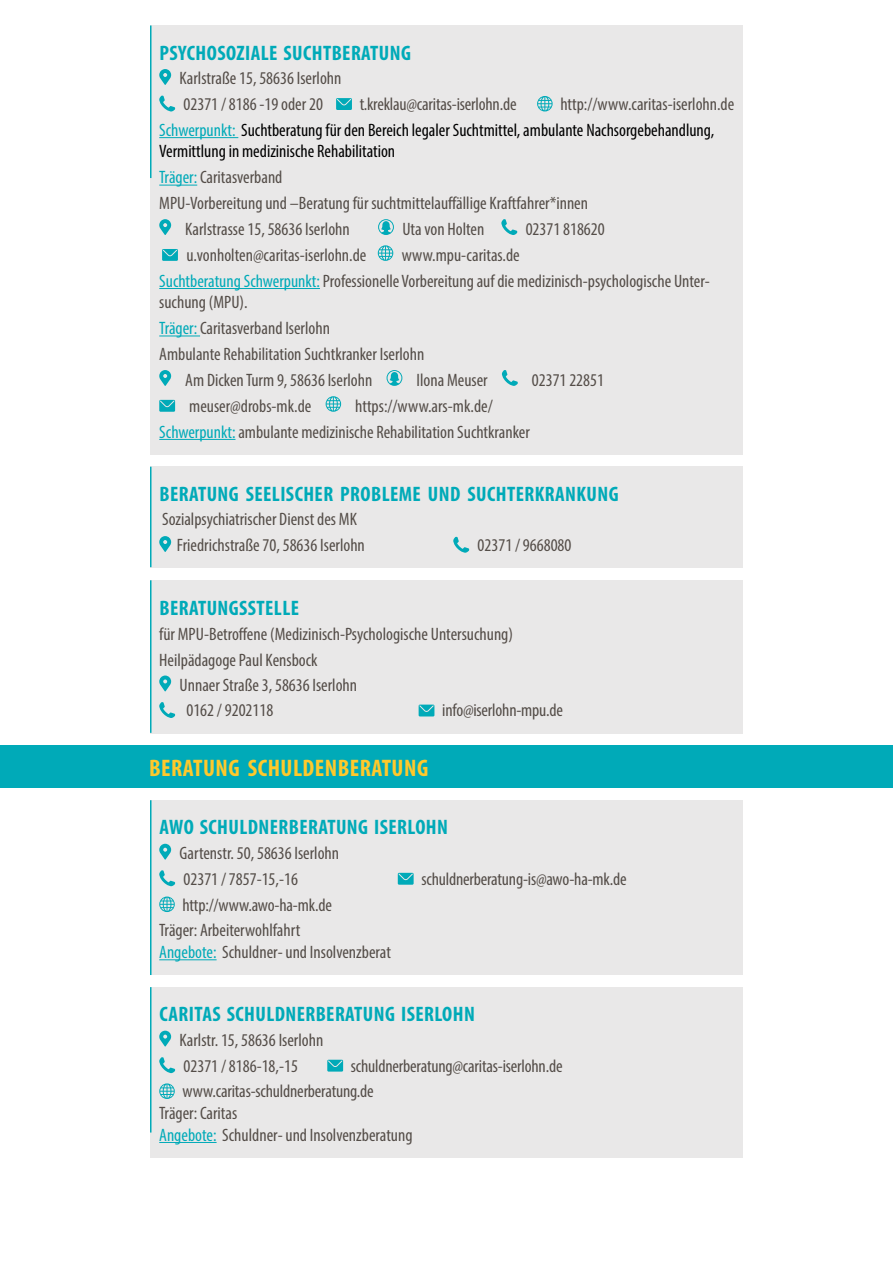
<style>
.page{position:relative;width:893px;height:1263px;background:#fff}
.page>*{position:absolute;margin:0;border:0;box-sizing:border-box;transform-origin:0 0}
.t1{font:700 condensed 24px "Myriad Pro";letter-spacing:.02em;color:#ffc92b}
.t2{font:700 condensed 21px "Myriad Pro";letter-spacing:.02em;color:#00aab8}
.t3{font:condensed 18px/25.8px "Myriad Pro";color:#544d48}
.t4{font:condensed 18px/25.8px "Myriad Pro";color:#000}
.s1{color:#544d48}
.s2{color:#00aab8}
</style>
<div class="page">
<div style="left:151px;top:26px;width:592px;height:429px;background:#e7e6e6"></div>
<hr style="left:159px;top:137px;width:79px;height:1px;background:#00aab8">
<hr style="left:159px;top:185px;width:38px;height:1px;background:#00aab8">
<hr style="left:159px;top:288px;width:161px;height:1px;background:#00aab8">
<hr style="left:159px;top:335px;width:41px;height:1px;background:#00aab8">
<hr style="left:159px;top:439px;width:76px;height:1px;background:#00aab8">
<svg style="left:159px;top:69px;width:12px;height:16px"></svg>
<svg style="left:159px;top:96px;width:16px;height:15px"></svg>
<svg style="left:336px;top:98px;width:16px;height:12px"></svg>
<svg style="left:537px;top:96px;width:16px;height:15px"></svg>
<svg style="left:159px;top:219px;width:12px;height:16px"></svg>
<svg style="left:378px;top:219px;width:16px;height:16px"></svg>
<svg style="left:501px;top:219px;width:16px;height:16px"></svg>
<svg style="left:162px;top:249px;width:16px;height:12px"></svg>
<svg style="left:378px;top:245px;width:15px;height:16px"></svg>
<svg style="left:159px;top:370px;width:12px;height:16px"></svg>
<svg style="left:387px;top:370px;width:15px;height:16px"></svg>
<svg style="left:502px;top:370px;width:16px;height:16px"></svg>
<svg style="left:159px;top:400px;width:16px;height:12px"></svg>
<svg style="left:326px;top:396px;width:15px;height:16px"></svg>
<hr style="left:150px;top:26px;width:2px;height:152px;background:#00aab8">
<div style="left:151px;top:467px;width:592px;height:101px;background:#e7e6e6"></div>
<svg style="left:159px;top:536px;width:12px;height:16px"></svg>
<svg style="left:453px;top:537px;width:16px;height:16px"></svg>
<hr style="left:150px;top:467px;width:2px;height:100px;background:#00aab8">
<div style="left:151px;top:580px;width:592px;height:153px;background:#e7e6e6"></div>
<svg style="left:159px;top:675px;width:12px;height:16px"></svg>
<svg style="left:159px;top:702px;width:16px;height:16px"></svg>
<svg style="left:419px;top:705px;width:15px;height:11px"></svg>
<hr style="left:150px;top:580px;width:2px;height:153px;background:#00aab8">
<div style="left:0;top:746px;width:893px;height:42px;background:#00aab8"></div>
<div style="left:151px;top:800px;width:592px;height:175px;background:#e7e6e6"></div>
<hr style="left:159px;top:959px;width:58px;height:1px;background:#00aab8">
<svg style="left:159px;top:844px;width:12px;height:15px"></svg>
<svg style="left:159px;top:870px;width:16px;height:16px"></svg>
<svg style="left:398px;top:873px;width:16px;height:12px"></svg>
<svg style="left:159px;top:896px;width:16px;height:16px"></svg>
<hr style="left:150px;top:800px;width:2px;height:175px;background:#00aab8">
<div style="left:151px;top:987px;width:592px;height:171px;background:#e7e6e6"></div>
<hr style="left:159px;top:1142px;width:58px;height:1px;background:#00aab8">
<svg style="left:159px;top:1031px;width:12px;height:15px"></svg>
<svg style="left:159px;top:1057px;width:16px;height:16px"></svg>
<svg style="left:327px;top:1060px;width:16px;height:11px"></svg>
<svg style="left:159px;top:1083px;width:16px;height:16px"></svg>
<hr style="left:150px;top:987px;width:2px;height:145px;background:#00aab8">
<p class="t2" style="left:159px;top:40px;width:253px">PSYCHOSOZIALE SUCHTBERATUNG</p>
<p class="t3" style="left:180px;top:65px;width:163px">Karlstraße 15, 58636 Iserlohn<br>02371 / 8186 -19 oder 20</p>
<p class="t4" style="left:159px;top:91px;width:577px;text-indent:401px"><span class="s1">http://www.caritas-iserlohn.de<br></span><span class="s2">Schwerpunkt:</span> Suchtberatung für den Bereich legaler Suchtmittel, ambulante Nachsorgebehandlung,</p>
<p class="t4" style="left:159px;top:138px;width:237px">Vermittlung in medizinische Rehabilitation</p>
<p class="t3" style="left:159px;top:164px;width:125px"><span class="s2">Träger:</span> Caritasverband</p>
<p class="t3" style="left:159px;top:190px;width:430px">MPU-Vorbereitung und –Beratung für suchtmittelauffällige Kraftfahrer*innen</p>
<p class="t3" style="left:185px;top:216px;width:166px">Karlstrasse 15, 58636 Iserlohn</p>
<p class="t3" style="left:402px;top:216px;width:84px">Uta von Holten</p>
<p class="t3" style="left:526px;top:216px;width:81px">02371 818620</p>
<p class="t3" style="left:186px;top:242px;width:182px">u.vonholten@caritas-iserlohn.de</p>
<p class="t3" style="left:360px;top:91px;width:158px">t.kreklau@caritas-iserlohn.de</p>
<p class="t3" style="left:159px;top:242px;width:552px;text-indent:242px">www.mpu-caritas.de<br><span class="s2">Suchtberatung Schwerpunkt:</span> Professionelle Vorbereitung auf die medizinisch-psychologische Unter-</p>
<p class="t3" style="left:159px;top:289px;width:90px">suchung (MPU).</p>
<p class="t3" style="left:159px;top:315px;width:172px"><span class="s2">Träger:</span> Caritasverband Iserlohn</p>
<p class="t3" style="left:159px;top:341px;width:267px">Ambulante Rehabilitation Suchtkranker Iserlohn</p>
<p class="t3" style="left:185px;top:367px;width:189px">Am Dicken Turm 9, 58636 Iserlohn</p>
<p class="t3" style="left:416px;top:367px;width:73px">Ilona Meuser</p>
<p class="t3" style="left:532px;top:367px;width:74px">02371 22851</p>
<p class="t3" style="left:189px;top:393px;width:124px">meuser@drobs-mk.de</p>
<p class="t3" style="left:159px;top:393px;width:372px;text-indent:196px">https://www.ars-mk.de/<br><span class="s2">Schwerpunkt:</span> ambulante medizinische Rehabilitation Suchtkranker</p>
<p class="t2" style="left:159px;top:481px;width:461px">BERATUNG SEELISCHER PROBLEME UND SUCHTERKRANKUNG</p>
<p class="t3" style="left:177px;top:506px;width:190px;text-indent:-15px">Sozialpsychiatrischer Dienst des MK<br>Friedrichstraße 70, 58636 Iserlohn</p>
<p class="t3" style="left:478px;top:532px;width:95px">02371 / 9668080</p>
<p class="t2" style="left:159px;top:594px;width:141px">BERATUNGSSTELLE</p>
<p class="t3" style="left:159px;top:621px;width:355px">für MPU-Betroffene (Medizinisch-Psychologische Untersuchung)</p>
<p class="t3" style="left:159px;top:646px;width:160px">Heilpädagoge Paul Kensbock</p>
<p class="t3" style="left:180px;top:671px;width:179px">Unnaer Straße 3, 58636 Iserlohn</p>
<p class="t3" style="left:186px;top:697px;width:88px">0162 / 9202118</p>
<p class="t3" style="left:442px;top:697px;width:122px">info@iserlohn-mpu.de</p>
<h1 class="t1" style="left:149px;top:753px;width:281px">BERATUNG SCHULDENBERATUNG</h1>
<p class="t2" style="left:159px;top:814px;width:290px">AWO SCHULDNERBERATUNG ISERLOHN</p>
<p class="t3" style="left:180px;top:840px;width:161px">Gartenstr. 50, 58636 Iserlohn<br>02371 / 7857-15,-16</p>
<p class="t3" style="left:421px;top:866px;width:207px">schuldnerberatung-is@awo-ha-mk.de</p>
<p class="t3" style="left:159px;top:891px;width:174px;text-indent:23px">http://www.awo-ha-mk.de<br>Träger: Arbeiterwohlfahrt</p>
<p class="t3" style="left:159px;top:939px;width:233px"><span class="s2">Angebote:</span> Schuldner- und Insolvenzberat</p>
<p class="t2" style="left:159px;top:1001px;width:317px">CARITAS SCHULDNERBERATUNG ISERLOHN</p>
<p class="t3" style="left:180px;top:1027px;width:145px">Karlstr. 15, 58636 Iserlohn<br>02371 / 8186-18,-15</p>
<p class="t3" style="left:183px;top:1052px;width:381px;text-indent:168px">schuldnerberatung@caritas-iserlohn.de www.caritas-schuldnerberatung.de</p>
<p class="t3" style="left:159px;top:1102px;width:255px;line-height:21.6px">Träger: Caritas<br><span class="s2">Angebote:</span> Schuldner- und Insolvenzberatung</p>
</div>
